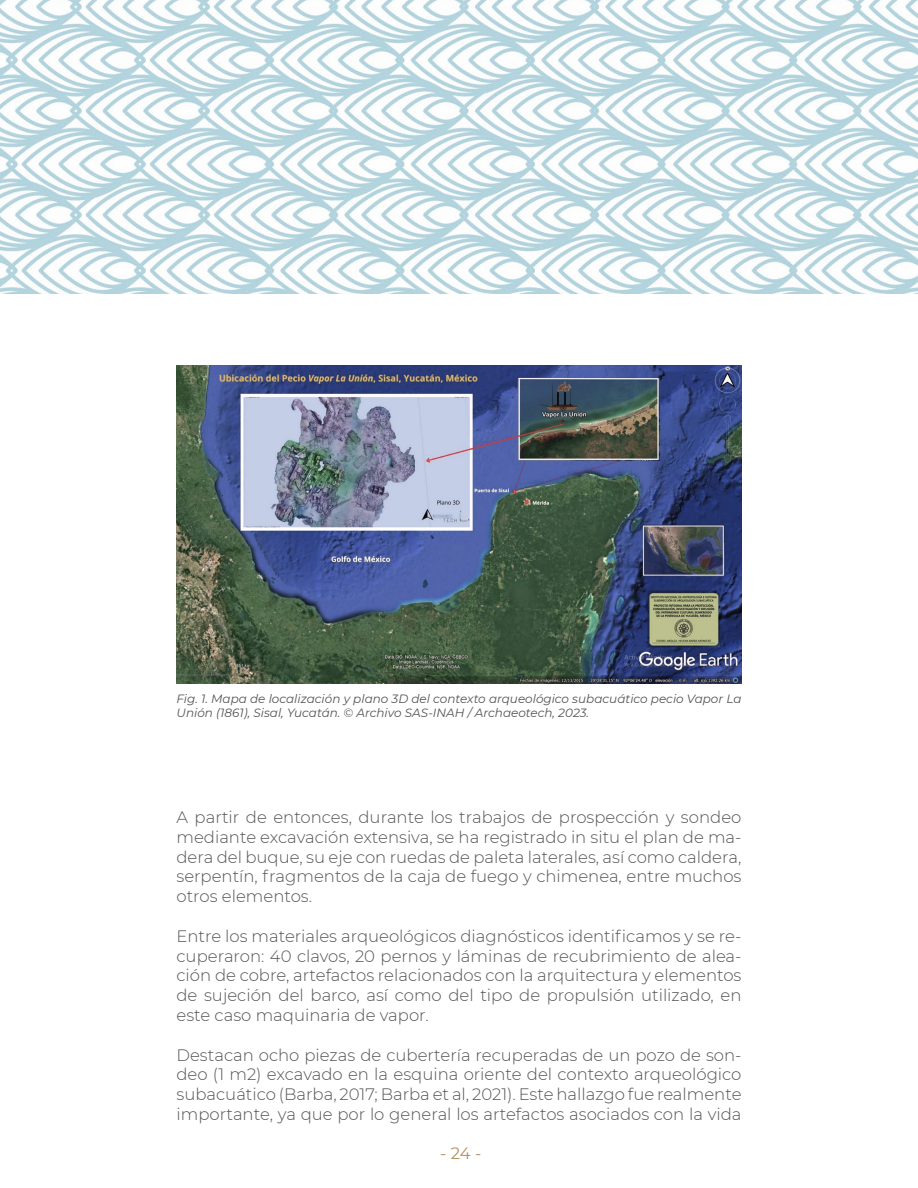
<style>
.page{position:relative;width:918px;height:1188px;background:#fff}
.page>*{position:absolute;margin:0;border:0;box-sizing:border-box;transform-origin:0 0}
.t1{font:16.5px/19.8px "Montserrat Light 2";color:#555454;text-align:justify}
.t2{font:300 16.5px "Montserrat";color:#555454}
.t3{font:16.5px "Montserrat";color:#b0935e}
.t4{font:italic 12px/14.4px "Montserrat";color:#555454}
.s1{font-family:"Montserrat Light 2";font-weight:400}
</style>
<div class="page">
<img style="left:0;top:0;width:918px;height:294px">
<img style="left:177px;top:366px;width:564px;height:318px">
<p class="t4" style="left:177px;top:691px;width:567px">Fig. 1. Mapa de localización y plano 3D del contexto arqueológico subacuático pecio Vapor La<br>Unión (1861), Sisal, Yucatán. © Archivo SAS-INAH / Archaeotech, 2023.</p>
<p class="t1" style="left:177px;top:807px;width:567px">A partir de entonces, durante los trabajos de prospección y sondeo mediante excavación extensiva, se ha registrado in situ el plan de ma&shy;dera del buque, su eje con ruedas de paleta laterales, así como caldera, serpentín, fragmentos de la caja de fuego y chimenea, entre muchos otros elementos.</p>
<p class="t2" style="left:177px;top:925px;width:566px">Entre los materiales arqueológicos diagnósticos identificamos y se re<span class="s1">-</span></p>
<p class="t1" style="left:177px;top:945px;width:567px">cuperaron: 40 clavos, 20 pernos y láminas de recubrimiento de alea&shy;ción de cobre, artefactos relacionados con la arquitectura y elementos de sujeción del barco, así como del tipo de propulsión utilizado, en este caso maquinaria de vapor.</p>
<p class="t1" style="left:177px;top:1044px;width:567px">Destacan ocho piezas de cubertería recuperadas de un pozo de son&shy;deo (1 m2) excavado en la esquina oriente del contexto arqueológico subacuático (Barba, 2017; Barba et al, 2021). Este hallazgo fue realmente importante, ya que por lo general los artefactos asociados con la vida</p>
<p class="t3" style="left:440px;top:1142px;width:43px">- 24 -</p>
</div>
